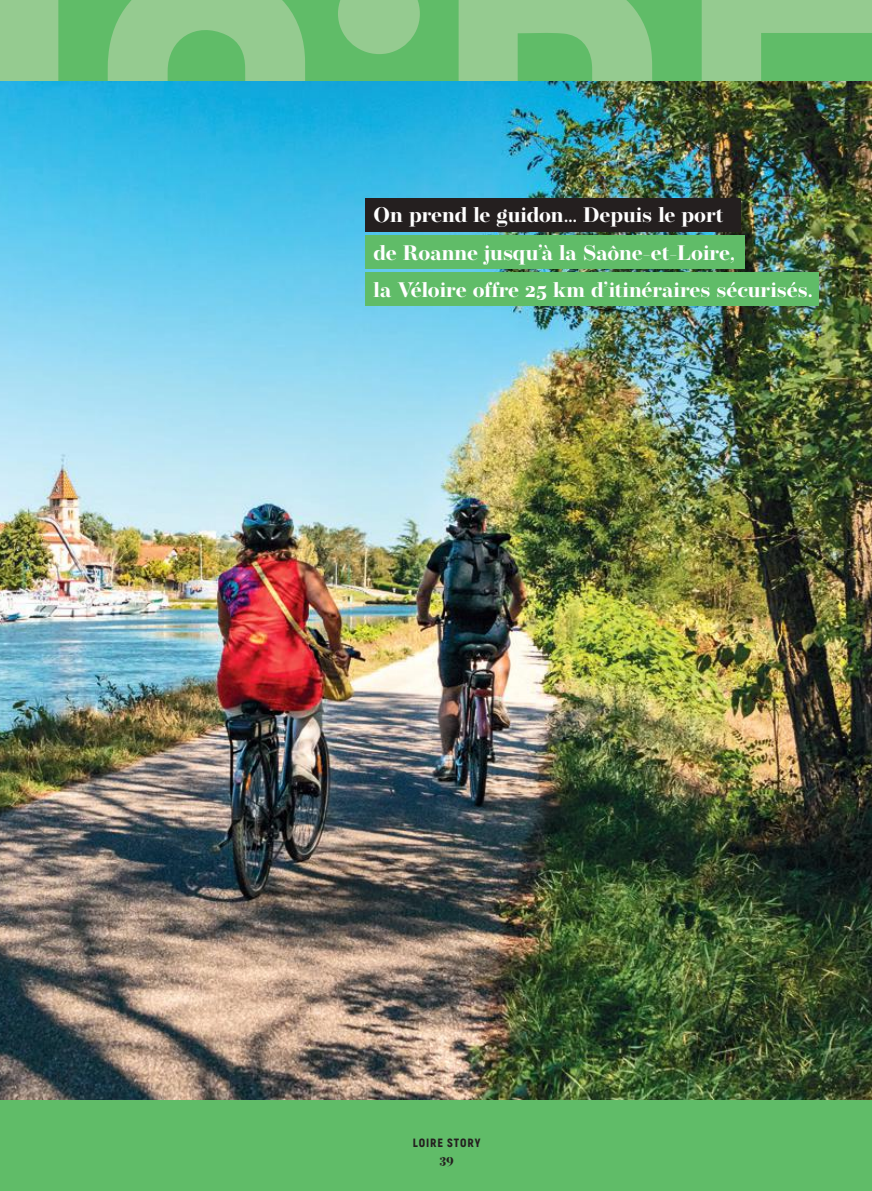
<style>
.page{position:relative;width:872px;height:1191px;background:#60bc68}
.page>*{position:absolute;margin:0;border:0;box-sizing:border-box;transform-origin:0 0}
.t1{font:700 21px/37.3px "Operetta 12";color:#fff}
.t2{font:700 13.5px "Operetta 12";color:#241f1f}
.t3{font:900 12px "Akrobat";letter-spacing:.075em;color:#241f1f}
</style>
<div class="page">
<svg style="left:458px;top:0;width:205px;height:82px;fill:#95cb90"></svg>
<svg style="left:701px;top:0;width:171px;height:82px;fill:#95cb90"></svg>
<svg style="left:0;top:0;width:305px;height:82px;fill:#95cb90"></svg>
<svg style="left:338px;top:0;width:82px;height:54px"></svg>
<img style="left:0;top:82px;width:872px;height:1017px">
<div style="left:365px;top:198px;width:375px;height:33px;background:#241f1f"></div>
<div style="left:365px;top:235px;width:379px;height:34px;background:#60bc68"></div>
<div style="left:365px;top:273px;width:453px;height:33px;background:#60bc68"></div>
<p class="t1" style="left:373px;top:196px;width:441px">On prend le guidon… Depuis le port<br>de Roanne jusqu’à la Saône-et-Loire,<br>la Véloire offre 25 km d’itinéraires sécurisés.</p>
<p class="t3" style="left:413px;top:1135px;width:69px">LOIRE STORY</p>
<p class="t2" style="left:439px;top:1151px;width:16px">39</p>
</div>
